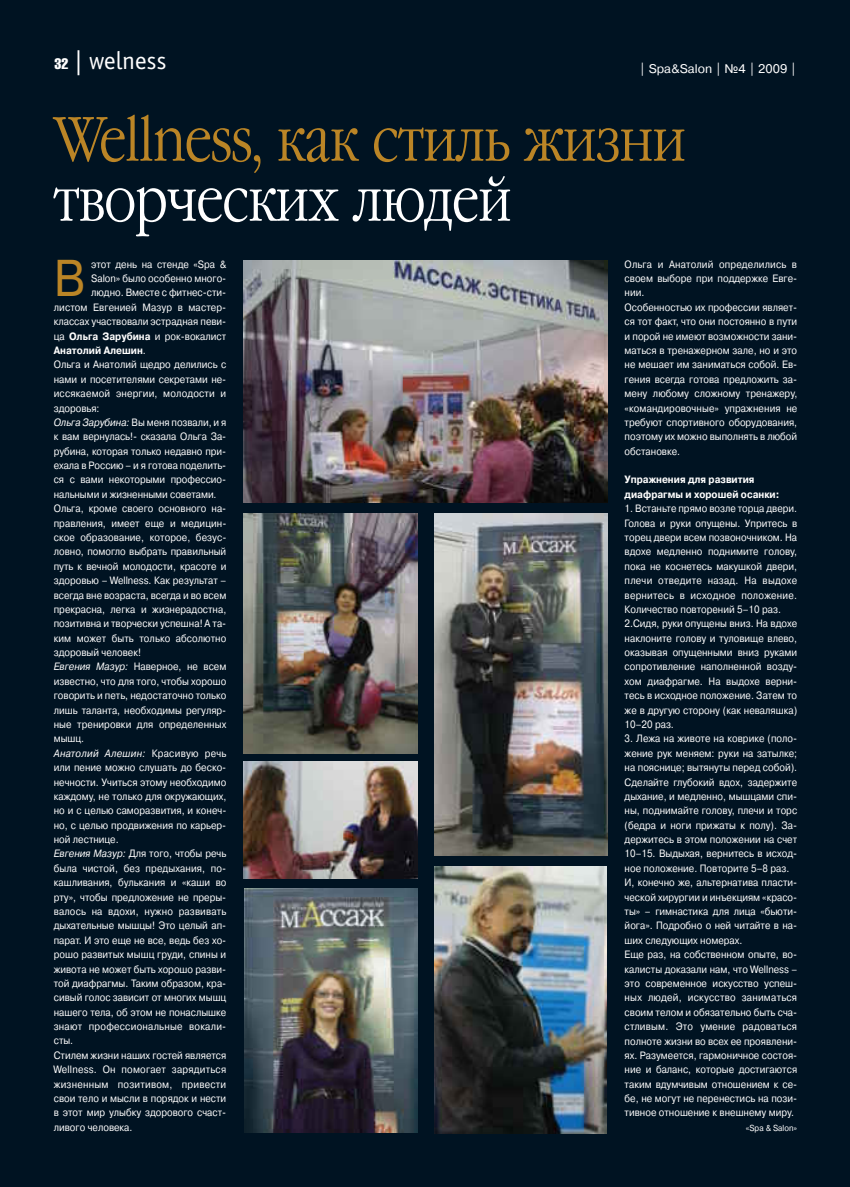
<style>
.page{position:relative;width:850px;height:1187px;background:#fff}
.page>*{position:absolute;margin:0;border:0;box-sizing:border-box;transform-origin:0 0}
.t1{font:300 62.5px "Garamond Narrow C";letter-spacing:-.015em;color:#bb8526}
.t2{font:300 62.5px "Garamond Narrow C";letter-spacing:-.015em;color:#fff}
.t3{font:51.62px "Pragmatica C";color:#bb8526;scale:.9 1}
.t4{font:25px "Officina Sans C";color:#fff}
.t5{font:12.5px "Pragmatica C";color:#fff}
.t6{font:10.62px/14.4px "Pragmatica C";color:#fff;scale:.9 1}
.t7{font:10.62px "Pragmatica C";letter-spacing:.025em;color:#fff;scale:.9 1}
.t8{font:700 10.62px/14.4px "Pragmatica C";color:#fff;scale:.9 1}
.t9{font:italic 10.62px "Pragmatica C";letter-spacing:.025em;color:#fff;scale:.9 1}
.t10{font:8.75px "Pragmatica C";color:#fff;scale:.9 1}
.s1{font-family:"AG Letterica Compr";font-size:15px}
.s2{font-weight:700}
.s3{font-weight:400}
.s4{font-style:italic}
.s5{font-style:normal}
</style>
<div class="page">
<div style="left:0;top:0;width:850px;height:1186px;background:#001322"></div>
<img style="left:244px;top:260px;width:364px;height:242px">
<img style="left:244px;top:514px;width:173px;height:239px">
<img style="left:434px;top:514px;width:174px;height:340px">
<img style="left:244px;top:888px;width:174px;height:244px">
<img style="left:244px;top:762px;width:173px;height:116px">
<img style="left:434px;top:866px;width:173px;height:267px">
<h3 class="t4" style="left:55px;top:51px;width:113px"><span class="s1">32</span> | welness</h3>
<p class="t5" style="left:639px;top:64px;width:158px">| Spa&amp;Salon | №4 | 2009 |</p>
<h1 class="t1" style="left:53px;top:116px;width:634px">Wellness, как стиль жизни</h1>
<h1 class="t2" style="left:53px;top:176px;width:460px">творческих людей</h1>
<h2 class="t3" style="left:54px;top:260px;width:37px">В</h2>
<p class="t6" style="left:91px;top:258px;width:152px">этот день на стенде «Spa &amp;</p>
<p class="t6" style="left:91px;top:272px;width:152px">Salon» было особенно много-</p>
<p class="t6" style="left:91px;top:287px;width:152px">людно. Вместе с фитнес-сти-</p>
<p class="t6" style="left:54px;top:301px;width:193px">листом Евгенией Мазур в мастер-</p>
<p class="t6" style="left:54px;top:315px;width:193px">классах участвовали эстрадная певи-</p>
<p class="t6" style="left:54px;top:330px;width:193px">ца <span class="s2">Ольга Зарубина</span> и рок-вокалист</p>
<p class="t8" style="left:54px;top:344px;width:104px">Анатолий Алешин<span class="s3">.</span></p>
<p class="t6" style="left:54px;top:358px;width:193px">Ольга и Анатолий щедро делились с</p>
<p class="t6" style="left:54px;top:373px;width:193px">нами и посетителями секретами не-</p>
<p class="t6" style="left:54px;top:387px;width:193px">иссякаемой энергии, молодости и</p>
<p class="t6" style="left:54px;top:402px;width:52px">здоровья:</p>
<p class="t6" style="left:54px;top:416px;width:193px"><span class="s4">Ольга Зарубина:</span> Вы меня позвали, и я</p>
<p class="t6" style="left:54px;top:430px;width:193px">к вам вернулась!- сказала Ольга За-</p>
<p class="t6" style="left:54px;top:445px;width:193px">рубина, которая только недавно при-</p>
<p class="t6" style="left:54px;top:459px;width:193px">ехала в Россию – и я готова поделить-</p>
<p class="t6" style="left:54px;top:473px;width:193px">ся с вами некоторыми профессио-</p>
<p class="t6" style="left:54px;top:488px;width:182px">нальными и жизненными советами.</p>
<p class="t6" style="left:54px;top:502px;width:193px">Ольга, кроме своего основного на-</p>
<p class="t6" style="left:54px;top:517px;width:193px">правления, имеет еще и медицин-</p>
<p class="t6" style="left:54px;top:531px;width:193px">ское образование, которое, безус-</p>
<p class="t6" style="left:54px;top:545px;width:193px">ловно, помогло выбрать правильный</p>
<p class="t6" style="left:54px;top:560px;width:193px">путь к вечной молодости, красоте и</p>
<p class="t6" style="left:54px;top:574px;width:193px">здоровью – Wellness. Как результат –</p>
<p class="t6" style="left:54px;top:588px;width:193px">всегда вне возраста, всегда и во всем</p>
<p class="t6" style="left:54px;top:603px;width:193px">прекрасна, легка и жизнерадостна,</p>
<p class="t6" style="left:54px;top:617px;width:193px">позитивна и творчески успешна! А та-</p>
<p class="t6" style="left:54px;top:632px;width:193px">ким может быть только абсолютно</p>
<p class="t6" style="left:54px;top:646px;width:98px">здоровый человек!</p>
<p class="t6" style="left:54px;top:660px;width:193px"><span class="s4">Евгения Мазур:</span> Наверное, не всем</p>
<p class="t6" style="left:54px;top:675px;width:193px">известно, что для того, чтобы хорошо</p>
<p class="t6" style="left:54px;top:689px;width:193px">говорить и петь, недостаточно только</p>
<p class="t6" style="left:54px;top:703px;width:193px">лишь таланта, необходимы регуляр-</p>
<p class="t6" style="left:54px;top:718px;width:193px">ные тренировки для определенных</p>
<p class="t6" style="left:54px;top:732px;width:35px">мышц.</p>
<p class="t9" style="left:54px;top:749px;width:193px">Анатолий Алешин: <span class="s5">Красивую речь</span></p>
<p class="t6" style="left:54px;top:761px;width:193px">или пение можно слушать до беско-</p>
<p class="t6" style="left:54px;top:775px;width:193px">нечности. Учиться этому необходимо</p>
<p class="t6" style="left:54px;top:790px;width:193px">каждому, не только для окружающих,</p>
<p class="t6" style="left:54px;top:804px;width:193px">но и с целью саморазвития, и конеч-</p>
<p class="t6" style="left:54px;top:818px;width:193px">но, с целью продвижения по карьер-</p>
<p class="t6" style="left:54px;top:833px;width:74px">ной лестнице.</p>
<p class="t6" style="left:54px;top:847px;width:193px"><span class="s4">Евгения Мазур:</span> Для того, чтобы речь</p>
<p class="t6" style="left:54px;top:862px;width:193px">была чистой, без предыхания, по-</p>
<p class="t6" style="left:54px;top:876px;width:193px">кашливания, булькания и «каши во</p>
<p class="t6" style="left:54px;top:890px;width:193px">рту», чтобы предложение не преры-</p>
<p class="t6" style="left:54px;top:905px;width:193px">валось на вдохи, нужно развивать</p>
<p class="t6" style="left:54px;top:919px;width:193px">дыхательные мышцы! Это целый ап-</p>
<p class="t6" style="left:54px;top:933px;width:193px">парат. И это еще не все, ведь без хо-</p>
<p class="t6" style="left:54px;top:948px;width:193px">рошо развитых мышц груди, спины и</p>
<p class="t6" style="left:54px;top:962px;width:193px">живота не может быть хорошо разви-</p>
<p class="t6" style="left:54px;top:977px;width:193px">той диафрагмы. Таким образом, кра-</p>
<p class="t6" style="left:54px;top:991px;width:193px">сивый голос зависит от многих мышц</p>
<p class="t6" style="left:54px;top:1005px;width:193px">нашего тела, об этом не понаслышке</p>
<p class="t7" style="left:54px;top:1022px;width:193px">знают профессиональные вокали-</p>
<p class="t6" style="left:54px;top:1034px;width:23px">сты.</p>
<p class="t6" style="left:54px;top:1048px;width:193px">Стилем жизни наших гостей является</p>
<p class="t7" style="left:54px;top:1065px;width:193px">Wellness. Он помогает зарядиться</p>
<p class="t7" style="left:54px;top:1079px;width:193px">жизненным позитивом, привести</p>
<p class="t6" style="left:54px;top:1092px;width:193px">свои тело и мысли в порядок и нести</p>
<p class="t6" style="left:54px;top:1106px;width:193px">в этот мир улыбку здорового счаст-</p>
<p class="t6" style="left:54px;top:1120px;width:89px">ливого человека.</p>
<p class="t6" style="left:625px;top:258px;width:193px">Ольга и Анатолий определились в своем выборе при поддержке Евге&shy;нии.<br>Особенностью их профессии являет&shy;ся тот факт, что они постоянно в пути и порой не имеют возможности зани&shy;маться в тренажерном зале, но и это не мешает им заниматься собой. Ев&shy;гения всегда готова предложить за&shy;мену любому сложному тренажеру, «командировочные» упражнения не требуют спортивного оборудования, поэтому их можно выполнять в любой обстановке.</p>
<p class="t8" style="left:625px;top:473px;width:174px">Упражнения для развития диафрагмы и хорошей осанки:</p>
<p class="t6" style="left:625px;top:502px;width:193px">1. Встаньте прямо возле торца двери.<br>Голова и руки опущены. Упритесь в торец двери всем позвоночником. На вдохе медленно поднимите голову, пока не коснетесь макушкой двери, плечи отведите назад. На выдохе вернитесь в исходное положение.<br>Количество повторений 5–10 раз.<br>2.Сидя, руки опущены вниз. На вдохе наклоните голову и туловище влево, оказывая опущенными вниз руками сопротивление наполненной возду&shy;хом диафрагме. На выдохе верни&shy;тесь в исходное положение. Затем то же в другую сторону (как неваляшка)<br>10–20 раз.</p>
<p class="t6" style="left:625px;top:732px;width:193px">3. Лежа на животе на коврике (поло&shy;жение рук меняем: руки на затылке; на пояснице; вытянуты перед собой).<br>Сделайте глубокий вдох, задержите дыхание, и медленно, мышцами спи&shy;ны, поднимайте голову, плечи и торс (бедра и ноги прижаты к полу). За&shy;держитесь в этом положении на счет 10–15. Выдыхая, вернитесь в исход&shy;ное положение. Повторите 5–8 раз.<br>И, конечно же, альтернатива пласти&shy;ческой хирургии и инъекциям «красо&shy;ты» – гимнастика для лица «бьюти&shy;йога». Подробно о ней читайте в на&shy;ших следующих номерах.<br>Еще раз, на собственном опыте, во&shy;калисты доказали нам, что Wellness – это современное искусство успеш&shy;ных людей, искусство заниматься своим телом и обязательно быть сча&shy;стливым. Это умение радоваться полноте жизни во всех ее проявлени&shy;ях. Разумеется, гармоничное состоя&shy;ние и баланс, которые достигаются таким вдумчивым отношением к се&shy;бе, не могут не перенестись на пози&shy;тивное отношение к внешнему миру.</p>
<p class="t10" style="left:746px;top:1124px;width:59px">«Spa &amp; Salon»</p>
</div>
